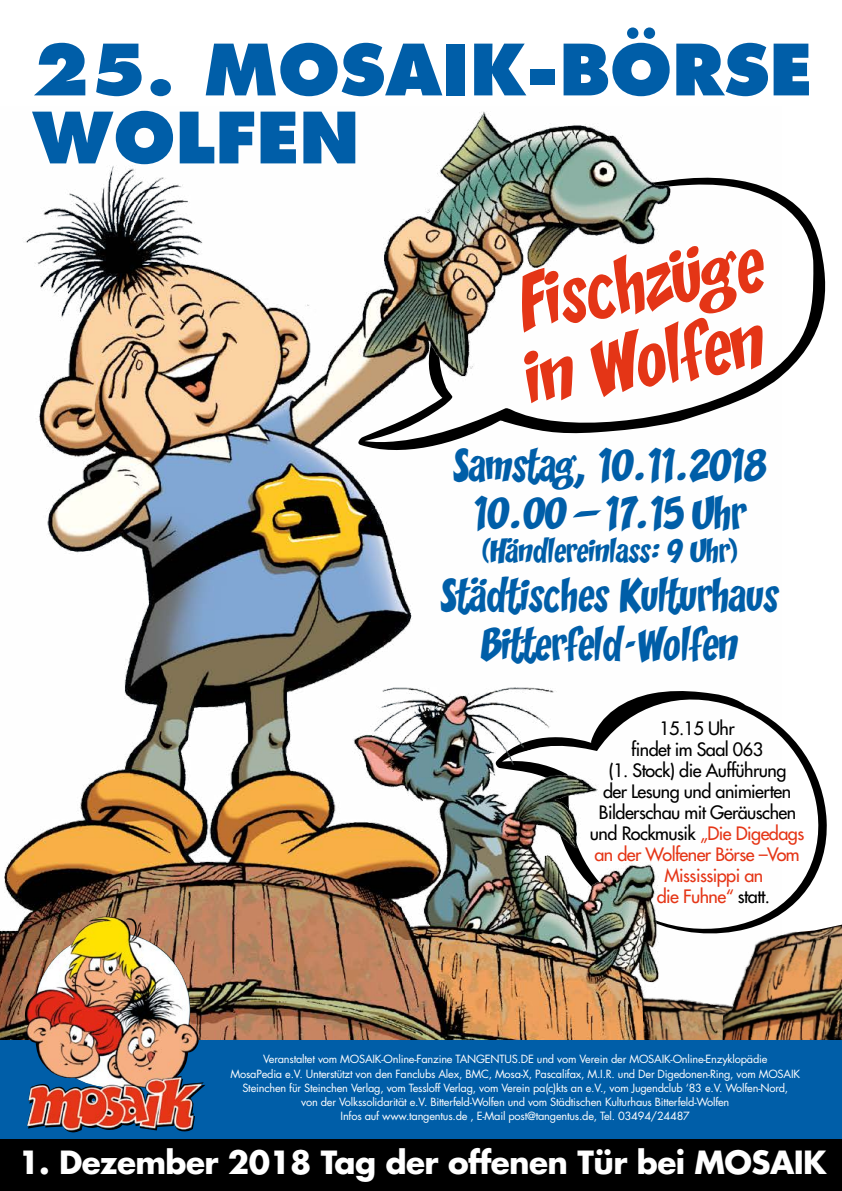
<style>
.page{position:relative;width:842px;height:1191px;background:#fff}
.page>*{position:absolute;margin:0;border:0;box-sizing:border-box;transform-origin:0 0}
.t1{font:800 68.7px/68px "Futura";color:#005ea8}
.t2{font:68.3px/75.3px "Zoinks";color:#e53617}
.t3{font:40.5px/48.6px "Zoinks";color:#005ea8;text-align:center}
.t4{font:40.5px/48.6px "Zoinks";color:#005ea8;text-align:center;scale:.95 1}
.t5{font:700 31.1px "Futura";letter-spacing:-.02em;color:#fff}
.t6{font:29px "Zoinks";color:#005ea8}
.t7{font:18px "Futura";letter-spacing:-.03em;color:#000}
.t8{font:18px "Futura";letter-spacing:-.03em;color:#e53617}
.t9{font:11px/14px "Futura";letter-spacing:-.02em;color:#fff;text-align:center}
.s1{color:#e53617}
.s2{color:#000}
</style>
<div class="page">
<svg style="left:781px;top:727px;width:45px;height:187px"></svg>
<svg style="left:781px;top:195px;width:45px;height:182px"></svg>
<img style="left:0;top:111px;width:781px;height:929px">
<img style="left:642px;top:981px;width:80px;height:59px">
<img style="left:722px;top:923px;width:120px;height:117px">
<div style="left:0;top:1040px;width:842px;height:151px;background:#005ea8"></div>
<div style="left:0;top:1138px;width:842px;height:52px;background:#000"></div>
<img style="left:24px;top:916px;width:181px;height:216px">
<h1 class="t1" style="left:32px;top:36px;width:782px">25. MOSAIK-BÖRSE<br>WOLFEN</h1>
<h2 class="t2" style="left:507px;top:272px;width:255px;rotate:-9deg">Fischzüge in Wolfen</h2>
<h3 class="t4" style="left:454px;top:444px;width:330px">Samstag, 10.11.2018<br>10.00–17.15 Uhr</h3>
<h3 class="t6" style="left:482px;top:535px;width:258px">(Händlereinlass: 9 Uhr)</h3>
<h3 class="t3" style="left:441px;top:574px;width:339px">Städtisches Kulturhaus<br>Bitterfeld-Wolfen</h3>
<h3 class="t7" style="left:659px;top:717px;width:77px">15.15 Uhr</h3>
<h3 class="t7" style="left:631px;top:738px;width:133px">findet im Saal 063</h3>
<h3 class="t7" style="left:609px;top:759px;width:179px">(1. Stock) die Aufführung</h3>
<h3 class="t7" style="left:603px;top:780px;width:189px">der Lesung und animierten</h3>
<h3 class="t7" style="left:599px;top:801px;width:199px">Bilderschau mit Geräuschen</h3>
<h3 class="t7" style="left:590px;top:822px;width:216px">und Rockmusik <span class="s1">„Die Digedags</span></h3>
<h3 class="t8" style="left:594px;top:843px;width:207px">an der Wolfener Börse –Vom</h3>
<h3 class="t8" style="left:664px;top:864px;width:100px">Mississippi an</h3>
<h3 class="t8" style="left:657px;top:885px;width:115px">die Fuhne“ <span class="s2">statt.</span></h3>
<p class="t9" style="left:230px;top:1052px;width:571px">Veranstaltet vom MOSAIK-Online-Fanzine TANGENTUS.DE und vom Verein der MOSAIK-Online-Enzyklopädie<br>MosaPedia e.V. Unterstützt von den Fanclubs Alex, BMC, Mosa-X, Pascalifax, M.I.R. und Der Digedonen-Ring, vom MOSAIK Steinchen für Steinchen Verlag, vom Tessloff Verlag, vom Verein pa(c)kts an e.V., vom Jugendclub ‘83 e.V. Wolfen-Nord,<br>von der Volkssolidarität e.V. Bitterfeld-Wolfen und vom Städtischen Kulturhaus Bitterfeld-Wolfen<br>Infos auf www.tangentus.de , E-Mail post@tangentus.de, Tel. 03494/24487</p>
<h3 class="t5" style="left:18px;top:1140px;width:810px">1. Dezember 2018 Tag der offenen Tür bei MOSAIK</h3>
</div>
